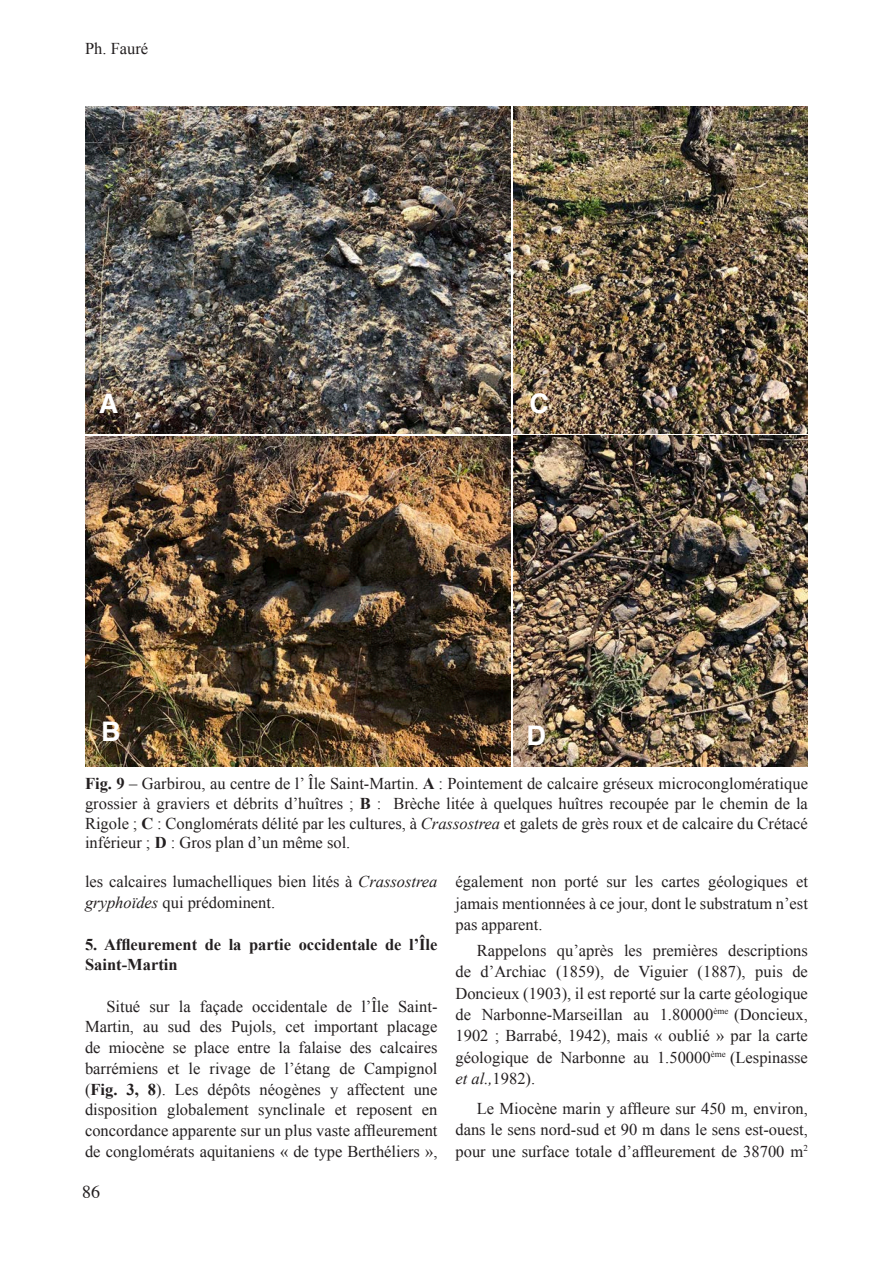
<style>
.page{position:relative;width:893px;height:1263px;background:#fff}
.page>*{position:absolute;margin:0;border:0;box-sizing:border-box;transform-origin:0 0}
.t1{font:700 27px "Helvetica";color:#fff}
.t2{font:18px "Times";color:#231f20}
.Normal__Web{font:16.5px/21.3px "Times New Roman";color:#231f20;text-align:justify}
.Normal__Web-2{font:700 16.5px/20.7px "Times New Roman";color:#231f20}
.s1{font-weight:700}
.s2{font-style:italic}
</style>
<div class="page">
<img style="left:514px;top:436px;width:294px;height:330px">
<img style="left:514px;top:106px;width:294px;height:327px">
<img style="left:85px;top:436px;width:425px;height:330px">
<img style="left:85px;top:106px;width:425px;height:327px">
<p class="Normal__Web" style="left:85px;top:38px;width:65px">Ph. Fauré</p>
<p class="t1" style="left:99px;top:382px;width:21px">A</p>
<p class="t1" style="left:529px;top:381px;width:21px">C</p>
<p class="t1" style="left:101px;top:710px;width:21px">B</p>
<p class="t1" style="left:527px;top:714px;width:21px">D</p>
<p class="Normal__Web" style="left:85px;top:773px;width:724px;line-height:19.8px"><span class="s1">Fig. 9</span> – Garbirou, au centre de l’ Île Saint-Martin. <span class="s1">A</span> : Pointement de calcaire gréseux microconglomératique grossier à graviers et débrits d’huîtres ; <span class="s1">B</span> : Brèche litée à quelques huîtres recoupée par le chemin de la Rigole ; <span class="s1">C</span> : Conglomérats délité par les cultures, à <span class="s2">Crassostrea</span> et galets de grès roux et de calcaire du Crétacé inférieur ; <span class="s1">D</span> : Gros plan d’un même sol.</p>
<p class="Normal__Web" style="left:85px;top:871px;width:354px;line-height:20.7px">les calcaires lumachelliques bien lités à <span class="s2">Crassostrea gryphoïdes</span> qui prédominent.</p>
<p class="Normal__Web-2" style="left:85px;top:933px;width:354px">5. Affleurement de la partie occidentale de l’Île<br>Saint-Martin</p>
<p class="Normal__Web" style="left:85px;top:995px;width:354px;line-height:20.7px;text-indent:21px">Situé sur la façade occidentale de l’Île Saint-Martin, au sud des Pujols, cet important placage de miocène se place entre la falaise des calcaires barrémiens et le rivage de l’étang de Campignol (<span class="s1">Fig. 3, 8</span>). Les dépôts néogènes y affectent une disposition globalement synclinale et reposent en concordance apparente sur un plus vaste affleurement de conglomérats aquitaniens « de type Berthéliers »,</p>
<p class="t2" style="left:82px;top:1175px;width:19px">86</p>
<p class="Normal__Web" style="left:455px;top:871px;width:354px">également non porté sur les cartes géologiques et jamais mentionnées à ce jour, dont le substratum n’est pas apparent.</p>
<p class="Normal__Web" style="left:455px;top:939px;width:354px;text-indent:21px">Rappelons qu’après les premières descriptions de d’Archiac (1859), de Viguier (1887), puis de Doncieux (1903), il est reporté sur la carte géologique de Narbonne-Marseillan au 1.80000<sup>ème</sup> (Doncieux, 1902 ; Barrabé, 1942), mais « oublié » par la carte géologique de Narbonne au 1.50000<sup>ème</sup> (Lespinasse <span class="s2">et al.,</span>1982).</p>
<p class="Normal__Web" style="left:455px;top:1097px;width:354px;text-indent:21px">Le Miocène marin y affleure sur 450 m, environ, dans le sens nord-sud et 90 m dans le sens est-ouest, pour une surface totale d’affleurement de 38700 m<sup>2</sup></p>
</div>
